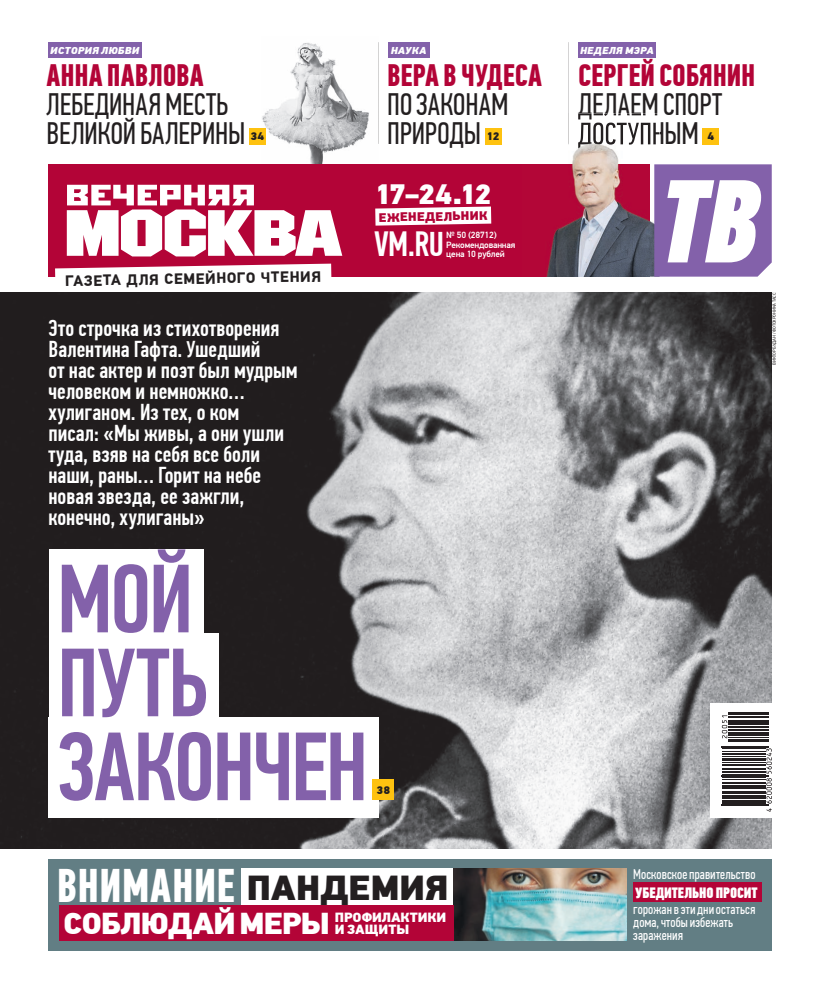
<style>
.page{position:relative;width:820px;height:993px;background:#fff}
.page>*{position:absolute;margin:0;border:0;box-sizing:border-box;transform-origin:0 0}
.t1{font:italic 118px "PF Din Text Comp Pro X Black";color:#fff}
.t2{font:500 97px/83.8px "PF Din Text Comp Pro";letter-spacing:-.025em;color:#8361aa}
.t3{font:700 47px "PF Din Text Comp Pro";letter-spacing:.005em;color:#fff}
.t4{font:500 35px "PF Din Text Comp Pro";color:#fff}
.t5{font:31px/29px "PF Din Text Comp Pro";color:#231f20}
.t6{font:700 31px/29px "PF Din Text Comp Pro";letter-spacing:-.005em;color:#b30437}
.t7{font:900 30.2px "PF Din Text Pro";letter-spacing:-.03em;color:#fff}
.t8{font:900 28px "PF Din Text Pro";color:#fff}
.t9{font:500 23px/21px "PF Din Text Comp Pro";color:#fff}
.t10{font:700 15px "PF Din Text Pro";color:#231f20}
.t11{font:15px "PF Din Text Comp Pro X Black";letter-spacing:-.01em;color:#fff}
.t12{font:14px/13px "PF Din Text Comp Pro";letter-spacing:.01em;color:#fff}
.t13{font:900 13.3px/12px "PF Din Text Pro";letter-spacing:-.01em;color:#fff}
.t14{font:900 12.3px "PF Din Text Pro";color:#b30437}
.t15{font:900 11px "PF Din Text Pro";color:#231f20}
.t16{font:italic 900 10px "PF Din Text Pro";letter-spacing:.01em;color:#fff}
.t17{font:500 9px/10px "PF Din Text Pro";letter-spacing:-.02em;color:#fff}
.t18{font:4.5px "PF Din Text Pro";color:#231f20}
.s1{font-weight:700;color:#b30437}
.s2{font-weight:400;color:#231f20}
.s3{font-family:"PF Din Text Pro";font-weight:900;font-size:34.6px;color:#231f20}
</style>
<div class="page">
<img style="left:261px;top:43px;width:108px;height:121px">
<div style="left:48px;top:164px;width:601px;height:112px;background:#b30437"></div>
<svg style="left:67px;top:185px;width:275px;height:71px"></svg>
<div style="left:48px;top:43px;width:94px;height:15px;background:#8361aa"></div>
<div style="left:388px;top:43px;width:42px;height:15px;background:#8361aa"></div>
<div style="left:577px;top:43px;width:78px;height:15px;background:#8361aa"></div>
<svg style="left:375px;top:206px;width:116px;height:19px;background:#f6e3e9"></svg>
<div style="left:249px;top:128px;width:16px;height:16px;background:#fec210"></div>
<div style="left:484px;top:128px;width:17px;height:16px;background:#fec210"></div>
<div style="left:702px;top:128px;width:16px;height:16px;background:#fec210"></div>
<svg style="left:378px;top:42px;width:1px;height:102px"></svg>
<svg style="left:55px;top:263px;width:276px;height:14px"></svg>
<img style="left:0;top:293px;width:771px;height:555px">
<img style="left:568px;top:113px;width:86px;height:163px">
<img style="left:546px;top:164px;width:103px;height:112px">
<img style="left:578px;top:113px;width:79px;height:6px">
<img style="left:578px;top:122px;width:81px;height:26px">
<div style="left:654px;top:164px;width:117px;height:112px;background:#8361aa"></div>
<svg style="left:710px;top:703px;width:62px;height:114px"></svg>
<hr style="left:721px;top:805px;width:47px;height:1px;background:#231f20">
<hr style="left:721px;top:803px;width:47px;height:1px;background:#231f20">
<hr style="left:721px;top:802px;width:44px;height:1px;background:#231f20">
<hr style="left:721px;top:799px;width:44px;height:3px;background:#231f20">
<hr style="left:721px;top:797px;width:44px;height:1px;background:#231f20">
<hr style="left:721px;top:795px;width:44px;height:1px;background:#231f20">
<hr style="left:721px;top:791px;width:44px;height:2px;background:#231f20">
<hr style="left:721px;top:790px;width:44px;height:1px;background:#231f20">
<hr style="left:721px;top:787px;width:44px;height:1px;background:#231f20">
<hr style="left:721px;top:786px;width:44px;height:1px;background:#231f20">
<hr style="left:721px;top:785px;width:44px;height:1px;background:#231f20">
<hr style="left:721px;top:781px;width:44px;height:2px;background:#231f20">
<hr style="left:721px;top:779px;width:44px;height:1px;background:#231f20">
<hr style="left:721px;top:777px;width:44px;height:1px;background:#231f20">
<hr style="left:721px;top:776px;width:47px;height:1px;background:#231f20">
<hr style="left:721px;top:774px;width:47px;height:1px;background:#231f20">
<hr style="left:721px;top:773px;width:44px;height:1px;background:#231f20">
<hr style="left:721px;top:770px;width:44px;height:2px;background:#231f20">
<hr style="left:721px;top:769px;width:44px;height:1px;background:#231f20">
<hr style="left:721px;top:767px;width:44px;height:1px;background:#231f20">
<hr style="left:721px;top:763px;width:44px;height:2px;background:#231f20">
<hr style="left:721px;top:761px;width:44px;height:1px;background:#231f20">
<hr style="left:721px;top:759px;width:44px;height:1px;background:#231f20">
<hr style="left:721px;top:757px;width:44px;height:2px;background:#231f20">
<hr style="left:721px;top:755px;width:44px;height:1px;background:#231f20">
<hr style="left:721px;top:753px;width:44px;height:2px;background:#231f20">
<svg style="left:766px;top:748px;width:5px;height:63px"></svg>
<hr style="left:721px;top:751px;width:44px;height:1px;background:#231f20">
<hr style="left:721px;top:748px;width:44px;height:1px;background:#231f20">
<hr style="left:721px;top:747px;width:47px;height:1px;background:#231f20">
<hr style="left:721px;top:745px;width:47px;height:1px;background:#231f20">
<hr style="left:727px;top:740px;width:41px;height:1px;background:#231f20">
<hr style="left:727px;top:738px;width:41px;height:2px;background:#231f20">
<hr style="left:727px;top:736px;width:41px;height:1px;background:#231f20">
<hr style="left:727px;top:734px;width:41px;height:1px;background:#231f20">
<hr style="left:727px;top:733px;width:41px;height:1px;background:#231f20">
<hr style="left:727px;top:731px;width:41px;height:1px;background:#231f20">
<hr style="left:727px;top:728px;width:41px;height:2px;background:#231f20">
<hr style="left:727px;top:727px;width:41px;height:1px;background:#231f20">
<hr style="left:727px;top:726px;width:41px;height:1px;background:#231f20">
<hr style="left:727px;top:723px;width:41px;height:1px;background:#231f20">
<hr style="left:727px;top:721px;width:41px;height:1px;background:#231f20">
<hr style="left:727px;top:719px;width:41px;height:2px;background:#231f20">
<hr style="left:727px;top:717px;width:41px;height:1px;background:#231f20">
<hr style="left:727px;top:716px;width:41px;height:1px;background:#231f20">
<svg style="left:721px;top:715px;width:6px;height:23px"></svg>
<hr style="left:727px;top:713px;width:41px;height:1px;background:#231f20">
<hr style="left:727px;top:711px;width:41px;height:1px;background:#231f20">
<div style="left:49px;top:549px;width:154px;height:100px;background:#fff"></div>
<div style="left:49px;top:633px;width:169px;height:100px;background:#fff"></div>
<div style="left:49px;top:716px;width:330px;height:101px;background:#fff"></div>
<div style="left:372px;top:779px;width:22px;height:20px;background:#fec210"></div>
<div style="left:48px;top:858px;width:723px;height:92px;background:#627e84"></div>
<div style="left:241px;top:868px;width:212px;height:36px;background:#fff"></div>
<img style="left:453px;top:868px;width:173px;height:71px">
<div style="left:59px;top:904px;width:394px;height:35px;background:#b30437"></div>
<div style="left:633px;top:882px;width:128px;height:19px;background:#b30437"></div>
<p class="t16" style="left:50px;top:46px;width:90px">ИСТОРИЯ ЛЮБВИ</p>
<p class="t16" style="left:390px;top:46px;width:37px">НАУКА</p>
<p class="t16" style="left:579px;top:46px;width:75px">НЕДЕЛЯ МЭРА</p>
<p class="t5" style="left:47px;top:64px;width:200px"><span class="s1">АННА ПАВЛОВА<br></span>ЛЕБЕДИНАЯМЕСТЬ<br>ВЕЛИКОЙ БАЛЕРИНЫ</p>
<p class="t15" style="left:250px;top:132px;width:15px">34</p>
<p class="t5" style="left:387px;top:64px;width:156px"><span class="s1">ВЕРА В ЧУДЕСА<br></span>ПО ЗАКОНАМ<br>ПРИРОДЫ</p>
<p class="t15" style="left:486px;top:132px;width:14px">12</p>
<p class="t6" style="left:577px;top:64px;width:179px">СЕРГЕЙ СОБЯНИН<br><span class="s2">ДЕЛАЕМСПОРТ</span></p>
<p class="t15" style="left:707px;top:132px;width:8px">4</p>
<p class="t10" style="left:65px;top:275px;width:257px;rotate:-1deg">ГАЗЕТА ДЛЯ СЕМЕЙНОГО ЧТЕНИЯ</p>
<p class="t9" style="left:48px;top:320px;width:250px">Это строчка из стихотворения<br>Валентина Гафта. Ушедший<br>от нас актер и поэт был мудрым человеком и немножко… хулиганом. Из тех, о ком<br>писал: «Мы живы, а они ушли туда, взяв на себя все боли наши, раны… Горит на небе новая звезда, ее зажгли, конечно, хулиганы»</p>
<p class="t2" style="left:57px;top:566px;width:313px">МОЙ<br>ПУТЬ<br>ЗАКОНЧЕН</p>
<p class="t8" style="left:374px;top:183px;width:119px">17–24.12</p>
<p class="t4" style="left:374px;top:230px;width:71px">VM.RU</p>
<p class="t17" style="left:446px;top:230px;width:71px">№ 50 (28712)<br>Рекомендованная</p>
<p class="t14" style="left:378px;top:212px;width:110px;rotate:-1deg">ЕЖЕНЕДЕЛЬНИК</p>
<p class="t17" style="left:446px;top:249px;width:60px">цена 10 рублей</p>
<p class="t15" style="left:376px;top:785px;width:15px">38</p>
<p class="t1" style="left:659px;top:174px;width:102px">ТВ</p>
<p class="t18" style="left:772px;top:365px;width:74px;rotate:-90deg">ВИКТОР БУДАН / ФОТОХРОНИКА ТАСС</p>
<p class="t3" style="left:57px;top:865px;width:393px">ВНИМАНИЕ <span class="s3">ПАНДЕМИЯ</span></p>
<p class="t7" style="left:63px;top:910px;width:268px">СОБЛЮДАЙМЕРЫ</p>
<p class="t13" style="left:335px;top:912px;width:113px">ПРОФИЛАКТИКИ<br>И ЗАЩИТЫ</p>
<p class="t12" style="left:633px;top:868px;width:124px">Московскоеправительство</p>
<p class="t11" style="left:635px;top:886px;width:124px">УБЕДИТЕЛЬНО ПРОСИТ</p>
<p class="t12" style="left:633px;top:903px;width:123px">горожанвэти дниостаться дома, чтобыизбежать заражения</p>
</div>
